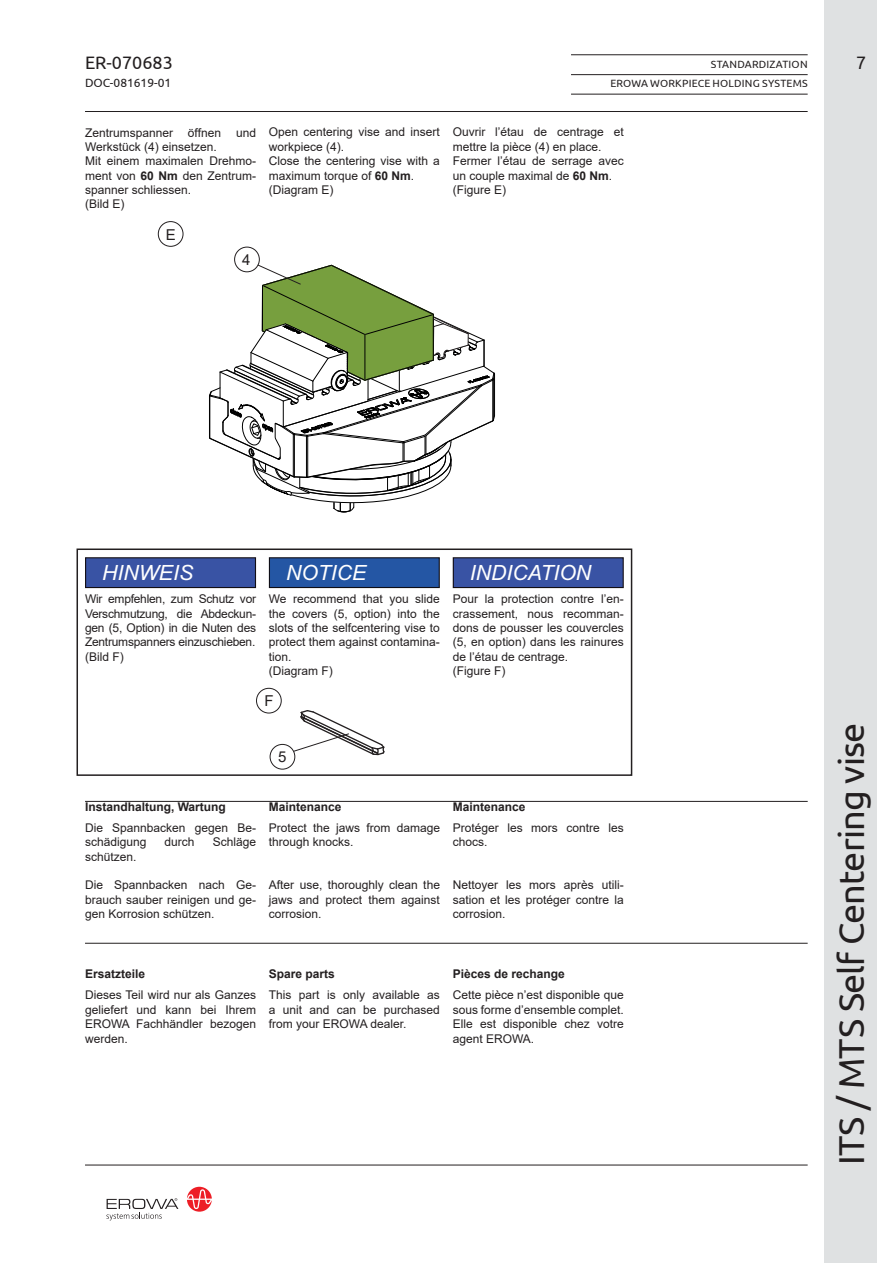
<style>
.page{position:relative;width:893px;height:1263px;background:#fff}
.page>*{position:absolute;margin:0;border:0;box-sizing:border-box;transform-origin:0 0}
.t1{font:36px "Ubuntu";letter-spacing:-.025em;color:#231f20}
.t2{font:italic 21px "Arial";color:#fff}
.t3{font:18px "Ubuntu";color:#231f20}
.t4{font:15px "Arial";color:#231f20}
.t5{font:12px/14.4px "Arial";color:#231f20}
.t6{font:700 12px "Arial";color:#231f20}
.t7{font:12px "Ubuntu";color:#231f20}
.t8{font:10.5px "Ubuntu";letter-spacing:.02em;color:#231f20}
.s1{font-weight:700}
</style>
<div class="page">
<div style="left:824px;top:0;width:52px;height:1263px;background:#dfe1e2"></div>
<svg style="left:187px;top:1187px;width:25px;height:25px"></svg>
<svg style="left:106px;top:1198px;width:72px;height:22px"></svg>
<hr style="left:571px;top:54px;width:237px;height:1px;background:#231f20">
<hr style="left:571px;top:74px;width:237px;height:1px;background:#231f20">
<hr style="left:571px;top:94px;width:237px;height:1px;background:#231f20">
<hr style="left:85px;top:1165px;width:723px;height:1px;background:#231f20">
<hr style="left:85px;top:111px;width:723px;height:1px;background:#231f20">
<hr style="left:85px;top:801px;width:723px;height:1px;background:#231f20">
<div style="left:234px;top:247px;width:26px;height:25px;border:1px solid #231f20;border-radius:50%"></div>
<div style="left:158px;top:221px;width:25px;height:26px;border:1px solid #231f20;border-radius:50%"></div>
<svg style="left:209px;top:264px;width:287px;height:249px"></svg>
<div style="left:77px;top:549px;width:555px;height:227px;border:2px solid #231f20"></div>
<hr style="left:85px;top:943px;width:723px;height:1px;background:#231f20">
<div style="left:256px;top:688px;width:26px;height:25px;border:1px solid #231f20;border-radius:50%"></div>
<svg style="left:286px;top:710px;width:99px;height:57px"></svg>
<div style="left:270px;top:744px;width:25px;height:25px;background:#fff;border-radius:50%"></div>
<div style="left:270px;top:744px;width:25px;height:26px;border:1px solid #231f20;border-radius:50%"></div>
<div style="left:86px;top:558px;width:169px;height:30px;background:#3953a4"></div>
<div style="left:85px;top:557px;width:171px;height:31px;border:1px solid #120e15"></div>
<div style="left:269px;top:558px;width:170px;height:30px;background:#2456a4"></div>
<div style="left:269px;top:557px;width:171px;height:31px;border:1px solid #0e0e17"></div>
<div style="left:453px;top:558px;width:170px;height:30px;background:#3953a4"></div>
<div style="left:453px;top:557px;width:171px;height:31px;border:1px solid #120e15"></div>
<h3 class="t3" style="left:85px;top:52px;width:89px">ER-070683</h3>
<p class="t8" style="left:711px;top:58px;width:98px">STANDARDIZATION</p>
<h3 class="t3" style="left:856px;top:52px;width:12px">7</h3>
<p class="t7" style="left:85px;top:76px;width:88px">DOC-081619-01</p>
<p class="t8" style="left:610px;top:78px;width:199px">EROWA WORKPIECE HOLDING SYSTEMS</p>
<p class="t5" style="left:85px;top:125px;width:173px">Zentrumspanner öffnen und<br>Werkstück (4) einsetzen.<br>Mit einem maximalen Drehmo&shy;ment von <span class="s1">60 Nm</span> den Zentrum&shy;spanner schliessen.<br>(Bild E)</p>
<p class="t4" style="left:166px;top:226px;width:12px">E</p>
<p class="t4" style="left:242px;top:251px;width:10px">4</p>
<p class="t5" style="left:269px;top:125px;width:173px">Open centering vise and insert workpiece (4).<br>Close the centering vise with a maximum torque of <span class="s1">60 Nm</span>. (Diagram E)</p>
<p class="t5" style="left:453px;top:125px;width:173px">Ouvrir l’étau de centrage et mettre la pièce (4) en place.<br>Fermer l’étau de serrage avec un couple maximal de <span class="s1">60 Nm</span>. (Figure E)</p>
<h2 class="t2" style="left:102px;top:561px;width:92px">HINWEIS</h2>
<p class="t5" style="left:85px;top:592px;width:173px;text-align:justify">Wir empfehlen, zum Schutz vor Verschmutzung, die Abdeckun&shy;gen (5, Option) in die Nuten des Zentrumspanners einzuschieben. (Bild F)</p>
<h2 class="t2" style="left:286px;top:561px;width:82px">NOTICE</h2>
<p class="t5" style="left:269px;top:592px;width:173px">We recommend that you slide the covers (5, option) into the slots of the selfcentering vise to protect them against contamina&shy;tion.<br>(Diagram F)</p>
<p class="t4" style="left:264px;top:692px;width:11px">F</p>
<h2 class="t2" style="left:470px;top:561px;width:123px">INDICATION</h2>
<p class="t5" style="left:453px;top:592px;width:173px">Pour la protection contre l’en&shy;crassement, nous recomman&shy;dons de pousser les couvercles (5, en option) dans les rainures de l’étau de centrage.<br>(Figure F)</p>
<p class="t4" style="left:278px;top:749px;width:10px">5</p>
<p class="t6" style="left:85px;top:800px;width:142px">Instandhaltung, Wartung</p>
<p class="t5" style="left:85px;top:820px;width:173px">Die Spannbacken gegen Be&shy;schädigung</p>
<p class="t5" style="left:165px;top:835px;width:31px">durch</p>
<p class="t5" style="left:213px;top:835px;width:45px">Schläge</p>
<p class="t5" style="left:85px;top:849px;width:53px">schützen.</p>
<p class="t5" style="left:85px;top:878px;width:173px;text-align:justify">Die Spannbacken nach Ge&shy;brauch sauber reinigen und ge&shy;gen Korrosion schützen.</p>
<p class="t6" style="left:269px;top:800px;width:74px">Maintenance</p>
<p class="t5" style="left:269px;top:820px;width:173px">Protect the jaws from damage through knocks.</p>
<p class="t5" style="left:269px;top:878px;width:173px;text-align:justify">After use, thoroughly clean the jaws and protect them against corrosion.</p>
<p class="t6" style="left:453px;top:800px;width:74px">Maintenance</p>
<p class="t5" style="left:453px;top:820px;width:173px">Protéger les mors contre les chocs.</p>
<p class="t5" style="left:453px;top:878px;width:173px;text-align:justify">Nettoyer les mors après utili&shy;sation et les protéger contre la corrosion.</p>
<p class="t6" style="left:85px;top:967px;width:61px">Ersatzteile</p>
<p class="t5" style="left:85px;top:988px;width:173px;text-align:justify">Dieses Teil wird nur als Ganzes geliefert und kann bei Ihrem EROWA Fachhändler bezogen werden.</p>
<p class="t6" style="left:269px;top:967px;width:67px">Spare parts</p>
<p class="t5" style="left:269px;top:988px;width:173px;text-align:justify">This part is only available as a unit and can be purchased from your EROWA dealer.</p>
<p class="t6" style="left:453px;top:967px;width:114px">Pièces de rechange</p>
<p class="t5" style="left:453px;top:988px;width:173px;text-align:justify">Cette pièce n’est disponible que sous forme d’ensemble complet.<br>Elle est disponible chez votre agent EROWA.</p>
<h1 class="t1" style="left:830px;top:1165px;width:444px;rotate:-90deg">ITS / MTS Self Centering vise</h1>
</div>
